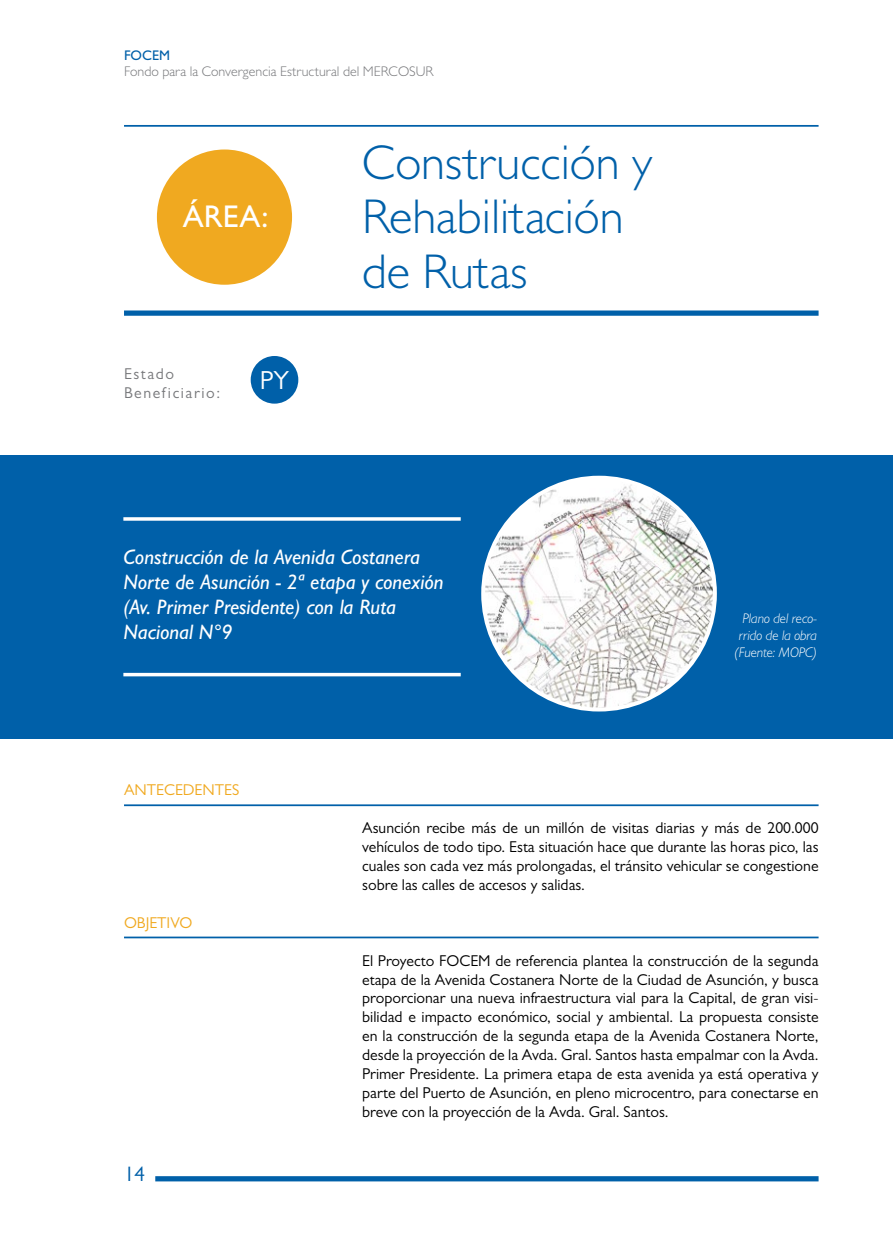
<style>
.page{position:relative;width:893px;height:1241px;background:#fff}
.page>*{position:absolute;margin:0;border:0;box-sizing:border-box;transform-origin:0 0}
.t1{font:300 49px/54.2px "Gill Sans MT Pro";color:#0060a9}
.t2{font:500 31.5px "Gill Sans MT Pro";color:#fff}
.t3{font:26.25px "Gill Sans MT Pro";color:#fff}
.t4{font:italic 500 21px/25.2px "Gill Sans MT Pro";color:#fff}
.t5{font:21px "Gill Sans MT Pro";color:#0060a9}
.t6{font:15.75px/18.9px "Gill Sans MT Pro";color:#000;text-align:justify}
.t7{font:15.75px "Gill Sans MT Pro";color:#f0a920}
.t8{font:15.75px/18.9px "Gill Sans MT Pro";letter-spacing:.1em;color:#77787b}
.t9{font:300 14px "Gill Sans MT Pro";color:#77787b}
.t10{font:italic 300 14px/16.8px "Gill Sans MT Pro";color:#fff;text-align:center}
.t11{font:500 14px "Gill Sans MT Pro";color:#0060a9}
</style>
<div class="page">
<svg style="left:155px;top:1176px;width:664px;height:5px;background:#0965ab"></svg>
<div style="left:157px;top:149px;width:135px;height:136px;background:#f0a920;border-radius:50%"></div>
<div style="left:124px;top:310px;width:695px;height:6px;background:#0060a9"></div>
<hr style="left:124px;top:125px;width:695px;height:2px;background:#0060a9">
<div style="left:251px;top:356px;width:47px;height:47px;background:#0060a9;border-radius:50%"></div>
<div style="left:0;top:455px;width:893px;height:283px;background:#0060a9"></div>
<img style="left:483px;top:477px;width:232px;height:232px;border-radius:116px">
<hr style="left:123px;top:517px;width:338px;height:3px;background:#fff">
<svg style="left:123px;top:672px;width:338px;height:4px"></svg>
<hr style="left:124px;top:804px;width:695px;height:2px;background:#0060a9">
<hr style="left:124px;top:936px;width:695px;height:2px;background:#0060a9">
<p class="t11" style="left:124px;top:46px;width:48px">FOCEM</p>
<p class="t9" style="left:124px;top:63px;width:311px">Fondo para la Convergencia Estructural del MERCOSUR</p>
<h2 class="t2" style="left:183px;top:197px;width:87px">ÁREA:</h2>
<p class="t8" style="left:124px;top:364px;width:98px">Estado<br>Beneficiario:</p>
<h3 class="t3" style="left:260px;top:364px;width:31px">PY</h3>
<h1 class="t1" style="left:362px;top:135px;width:291px">Construcción y<br>Rehabilitación de Rutas</h1>
<h3 class="t4" style="left:123px;top:543px;width:322px">Construcción de la Avenida Costanera<br>Norte de Asunción - 2ª etapa y conexión (Av. Primer Presidente) con la Ruta<br>Nacional N°9</h3>
<p class="t7" style="left:124px;top:780px;width:21px">Antecedentes</p>
<p class="t10" style="left:735px;top:609px;width:84px">Plano del reco&shy;rrido de la obra (Fuente: MOPC)</p>
<p class="t7" style="left:124px;top:912px;width:22px">Objetivo</p>
<h3 class="t5" style="left:124px;top:1161px;width:22px">14</h3>
<p class="t6" style="left:362px;top:818px;width:458px">Asunción recibe más de un millón de visitas diarias y más de 200.000 vehículos de todo tipo. Esta situación hace que durante las horas pico, las cuales son cada vez más prolongadas, el tránsito vehicular se congestione sobre las calles de accesos y salidas.</p>
<p class="t6" style="left:362px;top:950px;width:458px">El Proyecto FOCEM de referencia plantea la construcción de la segunda etapa de la Avenida Costanera Norte de la Ciudad de Asunción, y busca proporcionar una nueva infraestructura vial para la Capital, de gran visi&shy;bilidad e impacto económico, social y ambiental. La propuesta consiste en la construcción de la segunda etapa de la Avenida Costanera Norte, desde la proyección de la Avda. Gral. Santos hasta empalmar con la Avda.<br>Primer Presidente. La primera etapa de esta avenida ya está operativa y parte del Puerto de Asunción, en pleno microcentro, para conectarse en breve con la proyección de la Avda. Gral. Santos.</p>
</div>
